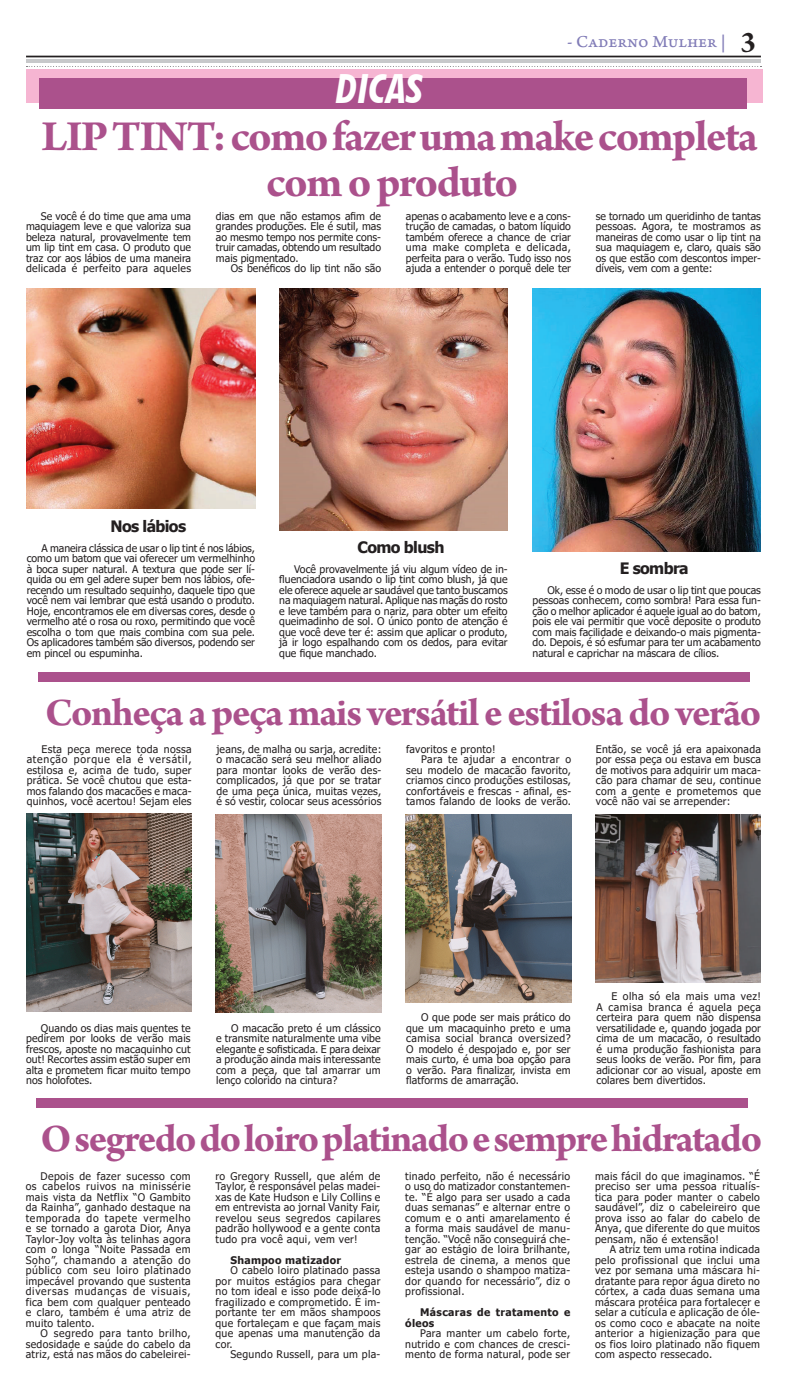
<style>
.page{position:relative;width:787px;height:1389px;background:#fff}
.page>*{position:absolute;margin:0;border:0;box-sizing:border-box;transform-origin:0 0}
.t1{font:700 45.5px/45.5px "Arno Pro";letter-spacing:-.035em;color:#ab518c;text-align:center}
.t2{font:700 41.12px "Arno Pro";letter-spacing:-.035em;color:#ab518c}
.t3{font:italic 700 condensed 40.25px "Futura BT";color:#fff}
.t4{font:17.5px "Arno Pro Caption";letter-spacing:-.005em;color:#817cb7}
.t5{font:700 15.75px "Tahoma";letter-spacing:-.04em;color:#231f20}
.t6{font:10.5px/10.5px "Tahoma";letter-spacing:.02em;color:#231f20;text-align:justify}
.t7{font:700 10.5px/10.5px "Tahoma";letter-spacing:.03em;color:#231f20}
.t8{font:10.5px "Tahoma";color:#231f20}
.t9{font:10.5px "Tahoma";letter-spacing:.04em;color:#231f20}
.s1{font-family:"Arno Pro";font-weight:700;font-size:30.62px;color:#231f20}
</style>
<div class="page">
<hr style="left:26px;top:59px;width:734px;height:4px;background:#c7c8ca">
<hr style="left:26px;top:56px;width:734px;height:1px;background:#231f20">
<svg style="left:26px;top:66px;width:735px;height:1px"></svg>
<div style="left:27px;top:69px;width:735px;height:34px;background:#f6b5d2"></div>
<div style="left:40px;top:78px;width:707px;height:31px;background:#ab518c"></div>
<div style="left:38px;top:672px;width:710px;height:10px;background:#ab518c"></div>
<img style="left:27px;top:289px;width:228px;height:219px">
<img style="left:279px;top:289px;width:228px;height:242px">
<img style="left:532px;top:289px;width:228px;height:262px">
<img style="left:26px;top:814px;width:165px;height:197px">
<img style="left:216px;top:814px;width:165px;height:198px">
<img style="left:406px;top:814px;width:165px;height:188px">
<img style="left:595px;top:814px;width:165px;height:168px">
<div style="left:36px;top:1099px;width:711px;height:9px;background:#ab518c"></div>
<h3 class="t3" style="left:336px;top:64px;width:89px">DICAS</h3>
<h3 class="t4" style="left:567px;top:31px;width:190px">- Caderno Mulher | <span class="s1">3</span></h3>
<h1 class="t1" style="left:42px;top:116px;width:717px">LIP TINT: como fazer uma make completa com o produto</h1>
<p class="t6" style="left:26px;top:211px;width:166px;text-indent:15px">Se você é do time que ama uma maquiagem leve e que valoriza sua beleza natural, provavelmente tem um lip tint em casa. O produto que traz cor aos lábios de uma maneira delicada é perfeito para aqueles</p>
<p class="t6" style="left:216px;top:211px;width:166px">dias em que não estamos afim de grandes produções. Ele é sutil, mas ao mesmo tempo nos permite cons&shy;truir camadas, obtendo um resultado mais pigmentado.</p>
<p class="t8" style="left:231px;top:261px;width:152px">Os benéficos do lip tint não são</p>
<p class="t6" style="left:406px;top:211px;width:166px">apenas o acabamento leve e a cons&shy;trução de camadas, o batom líquido também oferece a chance de criar uma make completa e delicada, perfeita para o verão. Tudo isso nos ajuda a entender o porquê dele ter</p>
<p class="t6" style="left:595px;top:211px;width:166px">se tornado um queridinho de tantas pessoas. Agora, te mostramos as maneiras de como usar o lip tint na sua maquiagem e, claro, quais são os que estão com descontos imper&shy;díveis, vem com a gente:</p>
<h3 class="t5" style="left:110px;top:515px;width:77px">Nos lábios</h3>
<p class="t6" style="left:27px;top:543px;width:230px;text-indent:15px">A maneira clássica de usar o lip tint é nos lábios, como um batom que vai oferecer um vermelhinho à boca super natural. A textura que pode ser lí&shy;quida ou em gel adere super bem nos lábios, ofe&shy;recendo um resultado sequinho, daquele tipo que você nem vai lembrar que está usando o produto.<br>Hoje, encontramos ele em diversas cores, desde o vermelho até o rosa ou roxo, permitindo que você escolha o tom que mais combina com sua pele.<br>Os aplicadores também são diversos, podendo ser em pincel ou espuminha.</p>
<h3 class="t5" style="left:357px;top:536px;width:88px">Como blush</h3>
<p class="t6" style="left:279px;top:564px;width:230px;text-indent:15px">Você provavelmente já viu algum vídeo de in&shy;fluenciadora usando o lip tint como blush, já que ele oferece aquele ar saudável que tanto buscamos na maquiagem natural. Aplique nas maçãs do rosto e leve também para o nariz, para obter um efeito queimadinho de sol. O único ponto de atenção é que você deve ter é: assim que aplicar o produto, já ir logo espalhando com os dedos, para evitar que fique manchado.</p>
<h3 class="t5" style="left:619px;top:557px;width:70px">E sombra</h3>
<p class="t6" style="left:532px;top:585px;width:230px;text-indent:15px">Ok, esse é o modo de usar o lip tint que poucas pessoas conhecem, como sombra! Para essa fun&shy;ção o melhor aplicador é aquele igual ao do batom, pois ele vai permitir que você deposite o produto com mais facilidade e deixando-o mais pigmenta&shy;do. Depois, é só esfumar para ter um acabamento natural e caprichar na máscara de cílios.</p>
<h2 class="t2" style="left:45px;top:689px;width:717px">Conheça a peça mais versátil e estilosa do verão</h2>
<p class="t6" style="left:27px;top:744px;width:166px;text-indent:15px">Esta peça merece toda nossa atenção porque ela é versátil, estilosa e, acima de tudo, super prática. Se você chutou que esta&shy;mos falando dos macacões e maca&shy;quinhos, você acertou! Sejam eles</p>
<p class="t6" style="left:216px;top:744px;width:166px">jeans, de malha ou sarja, acredite: o macacão será seu melhor aliado para montar looks de verão des&shy;complicados, já que por se tratar de uma peça única, muitas vezes, é só vestir, colocar seus acessórios</p>
<p class="t6" style="left:406px;top:744px;width:91px">favoritos e pronto!</p>
<p class="t9" style="left:421px;top:753px;width:151px">Para te ajudar a encontrar o</p>
<p class="t6" style="left:406px;top:765px;width:166px">seu modelo de macacão favorito,</p>
<p class="t6" style="left:406px;top:776px;width:166px">criamos cinco produções estilosas,</p>
<p class="t6" style="left:406px;top:786px;width:166px">confortáveis e frescas - afinal, es-</p>
<p class="t6" style="left:406px;top:797px;width:166px">tamos falando de looks de verão.</p>
<p class="t6" style="left:595px;top:744px;width:166px">Então, se você já era apaixonada por essa peça ou estava em busca de motivos para adquirir um maca&shy;cão para chamar de seu, continue com a gente e prometemos que você não vai se arrepender:</p>
<p class="t6" style="left:26px;top:1023px;width:166px;text-indent:15px">Quando os dias mais quentes te pedirem por looks de verão mais frescos, aposte no macaquinho cut out! Recortes assim estão super em alta e prometem ficar muito tempo nos holofotes.</p>
<p class="t6" style="left:216px;top:1023px;width:166px;text-indent:15px">O macacão preto é um clássico e transmite naturalmente uma vibe elegante e sofisticada. E para deixar a produção ainda mais interessante com a peça, que tal amarrar um lenço colorido na cintura?</p>
<p class="t6" style="left:406px;top:1013px;width:166px;text-indent:15px">O que pode ser mais prático do que um macaquinho preto e uma camisa social branca oversized?<br>O modelo é despojado e, por ser mais curto, é uma boa opção para o verão. Para finalizar, invista em flatforms de amarração.</p>
<p class="t6" style="left:596px;top:992px;width:166px;text-indent:15px">E olha só ela mais uma vez!<br>A camisa branca é aquela peça certeira para quem não dispensa versatilidade e, quando jogada por cima de um macacão, o resultado é uma produção fashionista para seus looks de verão. Por fim, para adicionar cor ao visual, aposte em colares bem divertidos.</p>
<h2 class="t2" style="left:41px;top:1115px;width:722px">O segredo do loiro platinado e sempre hidratado</h2>
<p class="t6" style="left:26px;top:1171px;width:166px;text-indent:15px">Depois de fazer sucesso com os cabelos ruivos na minissérie mais vista da Netflix “O Gambito da Rainha”, ganhado destaque na temporada do tapete vermelho e se tornado a garota Dior, Anya Taylor-Joy volta às telinhas agora com o longa “Noite Passada em Soho”, chamando a atenção do público com seu loiro platinado impecável provando que sustenta diversas mudanças de visuais, fica bem com qualquer penteado e claro, também é uma atriz de muito talento.</p>
<p class="t6" style="left:26px;top:1329px;width:166px;text-indent:15px">O segredo para tanto brilho, sedosidade e saúde do cabelo da atriz, está nas mãos do cabeleirei-</p>
<p class="t6" style="left:215px;top:1171px;width:166px">ro Gregory Russell, que além de Taylor, é responsável pelas madei&shy;xas de Kate Hudson e Lily Collins e em entrevista ao jornal Vanity Fair, revelou seus segredos capilares padrão hollywood e a gente conta tudo pra você aqui, vem ver!</p>
<p class="t7" style="left:230px;top:1255px;width:112px">Shampoo matizador</p>
<p class="t6" style="left:215px;top:1266px;width:166px;text-indent:15px">O cabelo loiro platinado passa por muitos estágios para chegar no tom ideal e isso pode deixá-lo fragilizado e comprometido. É im&shy;portante ter em mãos shampoos que fortaleçam e que façam mais que apenas uma manutenção da cor.</p>
<p class="t6" style="left:230px;top:1350px;width:151px">Segundo Russell, para um pla-</p>
<p class="t6" style="left:405px;top:1171px;width:166px">tinado perfeito, não é necessário o uso do matizador constantemen&shy;te. “É algo para ser usado a cada duas semanas” e alternar entre o comum e o anti amarelamento é a forma mais saudável de manu&shy;tenção. “Você não conseguirá che&shy;gar ao estágio de loira brilhante, estrela de cinema, a menos que esteja usando o shampoo matiza&shy;dor quando for necessário”, diz o profissional.</p>
<p class="t7" style="left:405px;top:1308px;width:166px;text-indent:15px">Máscaras de tratamento e óleos</p>
<p class="t6" style="left:405px;top:1329px;width:166px;text-indent:15px">Para manter um cabelo forte, nutrido e com chances de cresci&shy;mento de forma natural, pode ser</p>
<p class="t6" style="left:595px;top:1171px;width:166px">mais fácil do que imaginamos. “É preciso ser uma pessoa ritualís&shy;tica para poder manter o cabelo saudável”, diz o cabeleireiro que prova isso ao falar do cabelo de Anya, que diferente do que muitos pensam, não é extensão!</p>
<p class="t6" style="left:595px;top:1245px;width:166px;text-indent:15px">A atriz tem uma rotina indicada pelo profissional que inclui uma vez por semana uma máscara hi&shy;dratante para repor água direto no córtex, a cada duas semana uma máscara protéica para fortalecer e selar a cutícula e aplicação de óle&shy;os como coco e abacate na noite anterior a higienização para que os fios loiro platinado não fiquem com aspecto ressecado.</p>
</div>
